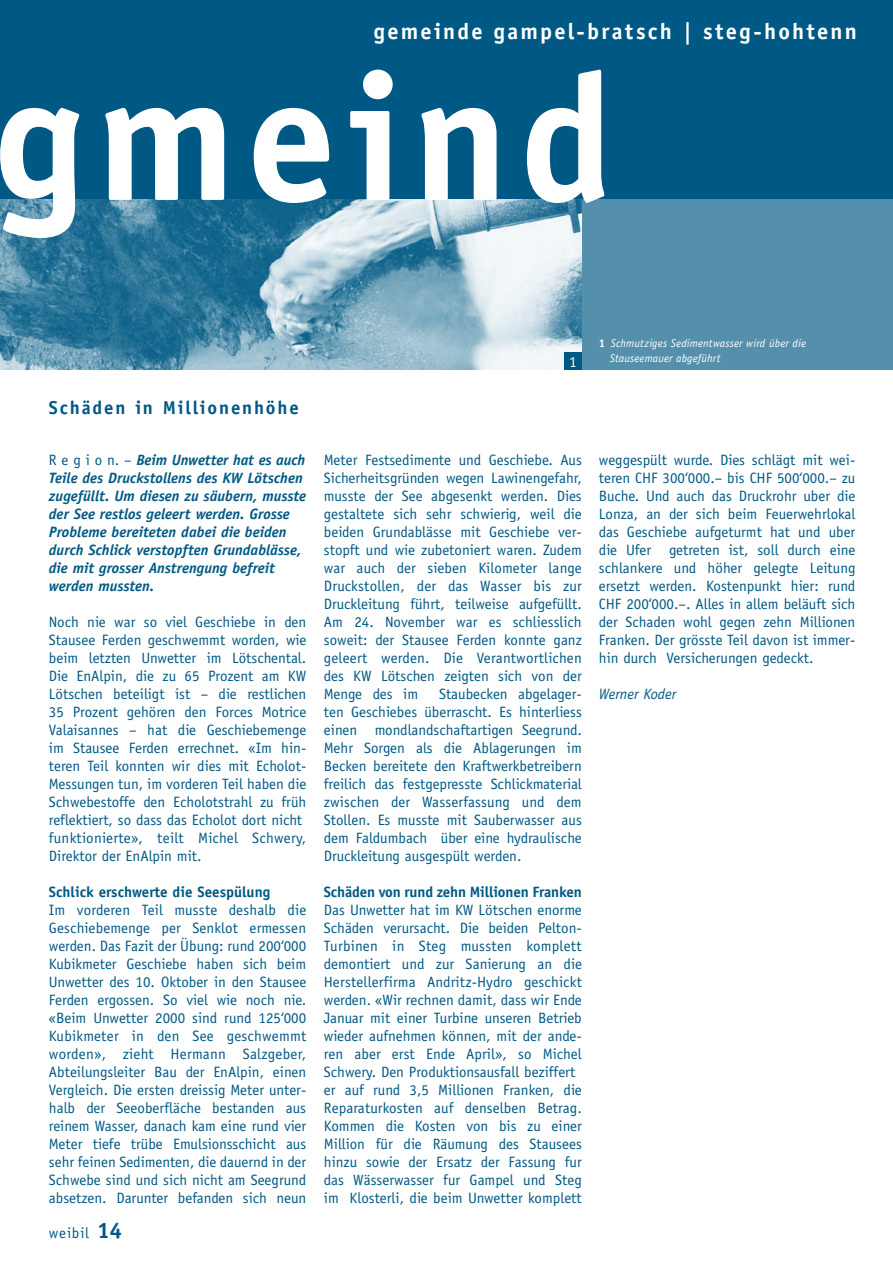
<style>
.page{position:relative;width:893px;height:1263px;background:#fff}
.page>*{position:absolute;margin:0;border:0;box-sizing:border-box;transform-origin:0 0}
.t1{font:700 180px "Officina Sans";letter-spacing:.06em;color:#fff}
.t2{font:700 22.5px "Officina Sans";letter-spacing:.1em;color:#fff}
.t3{font:700 18.75px "Officina Sans";letter-spacing:.095em;color:#005984}
.t4{font:15px/18px "Officina Sans";color:#005984;text-align:justify}
.t5{font:italic 700 15px/18px "Officina Sans";color:#005984}
.t6{font:700 15px "Officina Sans";letter-spacing:-.01em;color:#005984}
.t7{font:italic 15px "Officina Sans";color:#005984}
.t8{font:15px "Officina Sans";color:#fff}
.t9{font:italic 11.25px/15px "Officina Sans";letter-spacing:.01em;color:#fff}
.s1{font-weight:400;font-style:normal}
.s2{font-weight:700;font-size:22.5px}
.s3{font-weight:700;font-style:normal}
</style>
<div class="page">
<div style="left:0;top:0;width:893px;height:370px;background:#005984"></div>
<div style="left:136px;top:200px;width:757px;height:170px;background:#548fac"></div>
<img style="left:0;top:200px;width:582px;height:170px">
<div style="left:565px;top:353px;width:17px;height:17px;background:#005984"></div>
<h2 class="t2" style="left:374px;top:17px;width:484px">gemeinde gampel-bratsch | steg-hohtenn</h2>
<h1 class="t1" style="left:-5px;top:26px;width:620px">gmeind</h1>
<p class="t3" style="left:49px;top:396px;width:251px">Schäden in Millionenhöhe</p>
<p class="t5" style="left:49px;top:450px;width:259px"><span class="s1">R e g i o n. –</span> Beim Unwetter hat es auch Teile des Druckstollens des KW Lötschen zugefüllt. Um diesen zu säubern, musste der See restlos geleert werden. Grosse Probleme bereiteten dabei die beiden durch Schlick verstopften Grundablässe, die mit grosser Anstrengung befreit werden mussten.</p>
<p class="t4" style="left:49px;top:612px;width:259px;text-align:left">Noch nie war so viel Geschiebe in den Stausee Ferden geschwemmt worden, wie beim letzten Unwetter im Lötschental.<br>Die EnAlpin, die zu 65 Prozent am KW Lötschen beteiligt ist – die restlichen 35 Prozent gehören den Forces Motrice Valaisannes – hat die Geschiebemenge im Stausee Ferden errechnet. «Im hin&shy;teren Teil konnten wir dies mit Echolot-Messungen tun, im vorderen Teil haben die Schwebestoffe den Echolotstrahl zu früh reflektiert, so dass das Echolot dort nicht funktionierte», teilt Michel Schwery, Direktor der EnAlpin mit.</p>
<p class="t6" style="left:49px;top:882px;width:223px">Schlick erschwerte die Seespülung</p>
<p class="t4" style="left:49px;top:900px;width:259px">Im vorderen Teil musste deshalb die Geschiebemenge per Senklot ermessen werden. Das Fazit der Übung: rund 200‘000<br>Kubikmeter Geschiebe haben sich beim Unwetter des 10. Oktober in den Stausee Ferden ergossen. So viel wie noch nie. «Beim Unwetter 2000 sind rund 125‘000<br>Kubikmeter in den See geschwemmt worden», zieht Hermann Salzgeber, Abteilungsleiter Bau der EnAlpin, einen Vergleich. Die ersten dreissig Meter unter&shy;halb der Seeoberfläche bestanden aus reinem Wasser, danach kam eine rund vier Meter tiefe trübe Emulsionsschicht aus sehr feinen Sedimenten, die dauernd in der Schwebe sind und sich nicht am Seegrund absetzen. Darunter befanden sich neun</p>
<p class="t4" style="left:49px;top:1224px;width:75px">weibil <span class="s2">14</span></p>
<p class="t8" style="left:569px;top:353px;width:9px">1</p>
<p class="t9" style="left:610px;top:336px;width:198px;text-indent:-11px"><span class="s3">1</span> Schmutziges Sedimentwasser wird über die<br>Stauseemauer abgeführt</p>
<p class="t4" style="left:324px;top:450px;width:259px">Meter Festsedimente und Geschiebe. Aus Sicherheitsgründen wegen Lawinengefahr, musste der See abgesenkt werden. Dies gestaltete sich sehr schwierig, weil die beiden Grundablässe mit Geschiebe ver&shy;stopft und wie zubetoniert waren. Zudem war auch der sieben Kilometer lange Druckstollen, der das Wasser bis zur Druckleitung führt, teilweise aufgefüllt.<br>Am 24. November war es schliesslich soweit: der Stausee Ferden konnte ganz geleert werden. Die Verantwortlichen des KW Lötschen zeigten sich von der Menge des im</p>
<p class="t4" style="left:324px;top:684px;width:259px;text-indent:115px">Staubecken abgelager&shy;ten Geschiebes überrascht. Es hinterliess einen mondlandschaftartigen Seegrund.<br>Mehr Sorgen als die Ablagerungen im Becken bereitete den Kraftwerkbetreibern freilich das festgepresste Schlickmaterial zwischen der Wasserfassung und dem Stollen. Es musste mit Sauberwasser aus dem Faldumbach über eine hydraulische Druckleitung ausgespült werden.</p>
<p class="t6" style="left:324px;top:882px;width:259px">Schäden von rund zehn Millionen Franken</p>
<p class="t4" style="left:324px;top:900px;width:260px;text-align:left">Das Unwetter hat im KW Lötschen enorme Schäden verursacht. Die beiden Pelton-Turbinen in Steg mussten komplett demontiert und zur Sanierung an die Herstellerfirma Andritz-Hydro geschickt werden. «Wir rechnen damit, dass wir Ende Januar mit einer Turbine unseren Betrieb wieder aufnehmen können, mit der ande&shy;ren aber erst Ende April», so Michel Schwery. Den Produktionsausfall beziffert er auf rund 3,5 Millionen Franken, die Reparaturkosten auf denselben Betrag.<br>Kommen die Kosten von bis zu einer Million für die Räumung des Stausees hinzu sowie der Ersatz der Fassung fur das Wässerwasser fur Gampel und Steg im Klosterli, die beim Unwetter komplett</p>
<p class="t4" style="left:599px;top:450px;width:258px">weggespült wurde. Dies schlägt mit wei&shy;teren CHF 300‘000.– bis CHF 500‘000.– zu Buche. Und auch das Druckrohr uber die Lonza, an der sich beim Feuerwehrlokal das Geschiebe aufgeturmt hat und uber die Ufer getreten ist, soll durch eine schlankere und höher gelegte Leitung ersetzt werden. Kostenpunkt hier: rund CHF 200‘000.–. Alles in allem beläuft sich der Schaden wohl gegen zehn Millionen Franken. Der grösste Teil davon ist immer&shy;hin durch Versicherungen gedeckt.</p>
<p class="t7" style="left:599px;top:685px;width:79px">Werner Koder</p>
</div>
